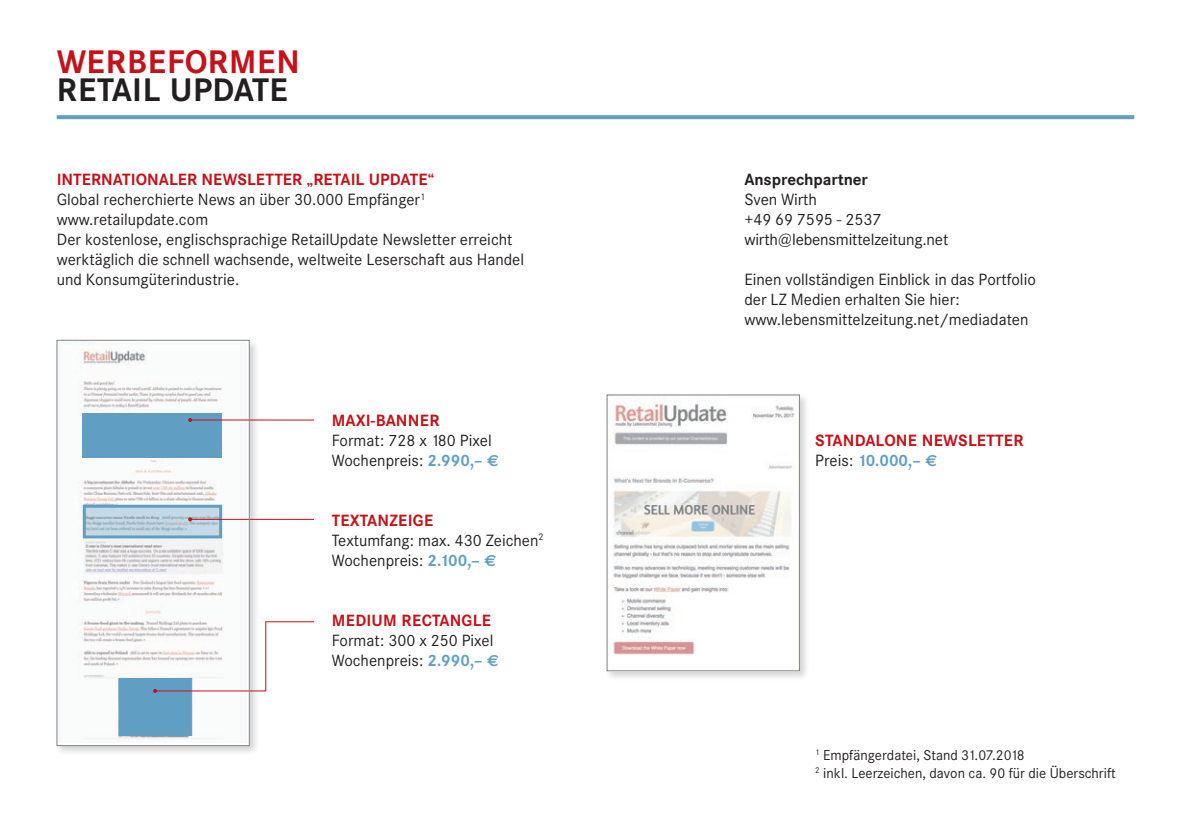
<style>
.page{position:relative;width:1191px;height:840px;background:#fff}
.page>*{position:absolute;margin:0;border:0;box-sizing:border-box;transform-origin:0 0}
.t1{font:700 32px "Corporate SBQ";letter-spacing:.005em;color:#231f20}
.t2{font:700 32px "Corporate SBQ";letter-spacing:.03em;color:#c4121a}
.t3{font:16px/20px "Corporate SBQ";color:#231f20}
.t4{font:700 16px/20px "Corporate SBQ";letter-spacing:.01em;color:#c4121a}
.t5{font:700 16px "Corporate SBQ";letter-spacing:-.005em;color:#231f20}
.t6{font:14px/18px "Corporate SBQ";color:#231f20}
.s1{font-weight:700;color:#c4121a}
.s2{font-weight:700;color:#609fc3}
.s3{font-family:"Euro Sans";font-weight:700;color:#609fc3}
.s4{font-weight:400;color:#231f20}
.s5{color:#609fc3}
.s6{font-family:"Euro Sans";color:#609fc3}
</style>
<div class="page">
<div style="left:55px;top:338px;width:205px;height:417px;background:#231f20;opacity:.2"></div>
<svg style="left:57px;top:115px;width:1077px;height:4px;background:#67a3c5"></svg>
<div style="left:59px;top:342px;width:187px;height:400px;background:#f6f9f9"></div>
<svg style="left:62px;top:345px;width:178px;height:397px"></svg>
<div style="left:83px;top:413px;width:139px;height:44px;background:#609fc3"></div>
<div style="left:118px;top:677px;width:74px;height:58px;background:#609fc3;border:1px solid #609fc3"></div>
<div style="left:605px;top:392px;width:205px;height:289px;background:#231f20;opacity:.2"></div>
<img style="left:609px;top:396px;width:188px;height:272px">
<div style="left:607px;top:394px;width:192px;height:276px;border:1px solid #808285"></div>
<svg style="left:609px;top:400px;width:187px;height:266px"></svg>
<hr style="left:190px;top:419px;width:124px;height:1px;background:#c4121a">
<svg style="left:188px;top:418px;width:4px;height:4px"></svg>
<hr style="left:190px;top:518px;width:124px;height:1px;background:#c4121a">
<svg style="left:81px;top:503px;width:143px;height:36px;background:#afc9d9"></svg>
<svg style="left:153px;top:620px;width:161px;height:72px"></svg>
<h1 class="t2" style="left:57px;top:42px;width:245px">WERBEFORMEN</h1>
<h1 class="t1" style="left:57px;top:70px;width:232px">RETAIL UPDATE</h1>
<p class="t3" style="left:57px;top:170px;width:469px"><span class="s1">INTERNATIONALER NEWSLETTER „RETAIL UPDATE“<br></span>Global recherchierte News an über 30.000 Empfänger<sup>1 </sup>www.retailupdate.com<br>Der kostenlose, englischsprachige RetailUpdate Newsletter erreicht werktäglich die schnell wachsende, weltweite Leserschaft aus Handel und Konsumgüterindustrie.</p>
<p class="t4" style="left:332px;top:410px;width:109px">MAXI-BANNER</p>
<p class="t3" style="left:332px;top:430px;width:169px">Format: 728 x 180 Pixel<br>Wochenpreis: <span class="s2">2.990,–</span> <span class="s3">E</span></p>
<p class="t3" style="left:332px;top:510px;width:213px"><span class="s1">TEXTANZEIGE<br></span>Textumfang: max. 430 Zeichen<sup>2<br></sup>Wochenpreis: <span class="s2">2.100,–</span> <span class="s3">E</span></p>
<p class="t4" style="left:332px;top:610px;width:161px">MEDIUM RECTANGLE</p>
<p class="t3" style="left:332px;top:630px;width:169px">Format: 300 x 250 Pixel<br>Wochenpreis: <span class="s2">2.990,–</span> <span class="s3">E</span></p>
<p class="t5" style="left:744px;top:170px;width:125px">Ansprechpartner</p>
<p class="t3" style="left:744px;top:190px;width:205px">Sven Wirth<br>+49 69 7595 - 2537 wirth@lebensmittelzeitung.net</p>
<p class="t3" style="left:744px;top:270px;width:293px">Einen vollständigen Einblick in das Portfolio der LZ Medien erhalten Sie hier: www.lebensmittelzeitung.net/mediadaten</p>
<p class="t4" style="left:815px;top:430px;width:210px">STANDALONE NEWSLETTER<br><span class="s4">Preis:</span> <span class="s5">10.000,–</span> <span class="s6">E</span></p>
<p class="t6" style="left:815px;top:745px;width:302px"><sup>1</sup> Empfängerdatei, Stand 31.07.2018<br><sup>2</sup> inkl. Leerzeichen, davon ca. 90 für die Überschrift</p>
</div>
